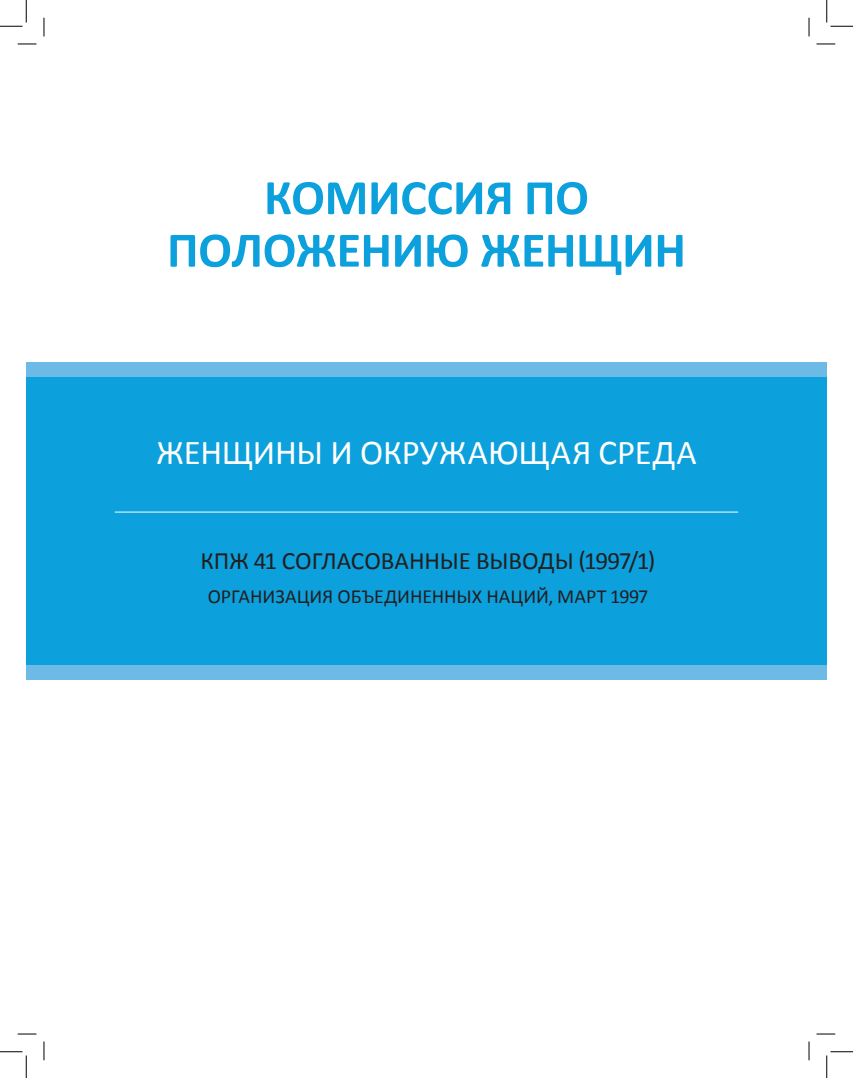
<style>
.page{position:relative;width:853px;height:1078px;background:#fff}
.page>*{position:absolute;margin:0;border:0;box-sizing:border-box;transform-origin:0 0}
.t1{font:700 50px/52.5px "Calibri";letter-spacing:-.005em;color:#0ca0dc;text-align:center}
.t2{font:35px "Calibri";letter-spacing:-.005em;color:#fff}
.t3{font:25px "Calibri";letter-spacing:-.005em;color:#231f20}
.t4{font:20px "Calibri";color:#231f20}
</style>
<div class="page">
<div style="left:26px;top:376px;width:801px;height:303px;background:#0ca0dc"></div>
<div style="left:26px;top:362px;width:801px;height:14px;background:#6ebae7"></div>
<div style="left:27px;top:665px;width:800px;height:14px;background:#6ebae7"></div>
<hr style="left:115px;top:512px;width:623px;height:1px;background:#fff">
<svg style="left:18px;top:43px;width:18px;height:2px"></svg>
<svg style="left:816px;top:43px;width:19px;height:2px"></svg>
<svg style="left:18px;top:1033px;width:18px;height:2px"></svg>
<svg style="left:816px;top:1033px;width:19px;height:2px"></svg>
<svg style="left:43px;top:18px;width:2px;height:18px"></svg>
<svg style="left:43px;top:1041px;width:2px;height:19px"></svg>
<svg style="left:808px;top:18px;width:2px;height:18px"></svg>
<svg style="left:808px;top:1041px;width:2px;height:19px"></svg>
<svg style="left:0;top:0;width:27px;height:27px"></svg>
<svg style="left:0;top:1051px;width:27px;height:27px"></svg>
<svg style="left:826px;top:0;width:27px;height:27px"></svg>
<svg style="left:826px;top:1051px;width:27px;height:27px"></svg>
<h1 class="t1" style="left:167px;top:171px;width:520px">Комиссия по положению женщин</h1>
<h2 class="t2" style="left:156px;top:430px;width:542px">Женщины и окружающая среда</h2>
<p class="t3" style="left:200px;top:545px;width:456px">КПЖ 41 Согласованные выводы (1997/1)</p>
<p class="t4" style="left:208px;top:584px;width:442px">Организация Объединенных Наций, март 1997</p>
</div>
